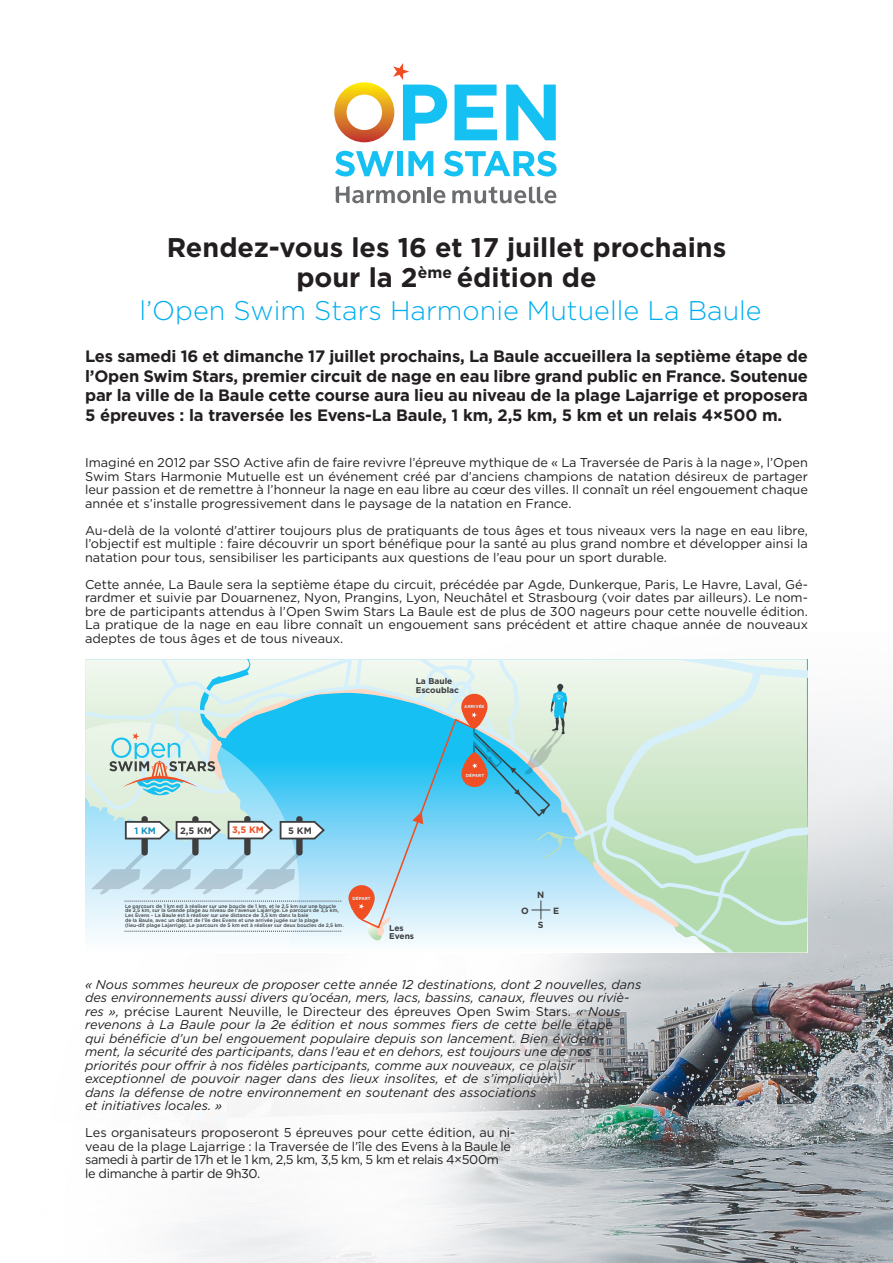
<style>
.page{position:relative;width:893px;height:1263px;background:#fff}
.page>*{position:absolute;margin:0;border:0;box-sizing:border-box;transform-origin:0 0}
.t1{font:700 27px "Gotham";color:#231f20}
.t2{font:300 27px "Gotham";color:#00aeef}
.t3{font:700 16.5px/19.5px "Gotham";letter-spacing:-.01em;color:#231f20;text-align:justify}
.t4{font:12.75px/13.5px "Gotham";color:#231f20;text-align:justify}
.t5{font:italic 12.75px/13.5px "Gotham";color:#231f20}
.t6{font:700 9.3px "Gotham";color:#3e3e3f}
.t7{font:700 9.3px "Gotham";color:#f04d22}
.t8{font:700 9.3px "Gotham";color:#1092b8}
.t9{font:700 9px "Gotham";color:#3e3e3f}
.t10{font:700 8.4px/8.4px "Gotham";color:#3a3c40}
.t11{font:500 4.95px/4.9px "Gotham";color:#3e3e3f}
.t12{font:700 4.35px "Gotham";color:#d6f0fb}
.s1{font-style:normal}
</style>
<div class="page">
<img style="left:166px;top:659px;width:727px;height:604px">
<svg style="left:336px;top:186px;width:109px;height:17px"></svg>
<svg style="left:452px;top:186px;width:104px;height:17px"></svg>
<svg style="left:335px;top:151px;width:59px;height:25px"></svg>
<div style="left:397px;top:151px;width:6px;height:25px;background:#15c0f2"></div>
<svg style="left:408px;top:151px;width:25px;height:25px"></svg>
<svg style="left:444px;top:151px;width:113px;height:25px"></svg>
<svg style="left:454px;top:85px;width:43px;height:55px"></svg>
<svg style="left:506px;top:85px;width:50px;height:55px"></svg>
<svg style="left:334px;top:63px;width:113px;height:79px"></svg>
<svg style="left:85px;top:659px;width:722px;height:293px"></svg>
<p class="t1" style="left:167px;top:230px;width:561px">Rendez-vous les 16 et 17 juillet prochains</p>
<p class="t1" style="left:296px;top:260px;width:302px">pour la 2<sup>ème</sup> édition de</p>
<p class="t2" style="left:139px;top:293px;width:624px">l’Open Swim Stars Harmonie Mutuelle La Baule</p>
<p class="t3" style="left:85px;top:346px;width:724px">Les samedi 16 et dimanche 17 juillet prochains, La Baule accueillera la septième étape de l’Open Swim Stars, premier circuit de nage en eau libre grand public en France. Soutenue par la ville de la Baule cette course aura lieu au niveau de la plage Lajarrige et proposera 5 épreuves : la traversée les Evens-La Baule, 1 km, 2,5 km, 5 km et un relais 4×500 m.</p>
<p class="t4" style="left:85px;top:455px;width:724px">Imaginé en 2012 par SSO Active afin de faire revivre l’épreuve mythique de « La Traversée de Paris à la nage », l’Open Swim Stars Harmonie Mutuelle est un événement créé par d’anciens champions de natation désireux de partager leur passion et de remettre à l’honneur la nage en eau libre au cœur des villes. Il connaît un réel engouement chaque année et s’installe progressivement dans le paysage de la natation en France.</p>
<p class="t4" style="left:85px;top:523px;width:724px">Au-delà de la volonté d’attirer toujours plus de pratiquants de tous âges et tous niveaux vers la nage en eau libre, l’objectif est multiple : faire découvrir un sport bénéfique pour la santé au plus grand nombre et développer ainsi la natation pour tous, sensibiliser les participants aux questions de l’eau pour un sport durable.</p>
<p class="t4" style="left:85px;top:577px;width:724px">Cette année, La Baule sera la septième étape du circuit, précédée par Agde, Dunkerque, Paris, Le Havre, Laval, Gé&shy;rardmer et suivie par Douarnenez, Nyon, Prangins, Lyon, Neuchâtel et Strasbourg (voir dates par ailleurs). Le nom&shy;bre de participants attendus à l’Open Swim Stars La Baule est de plus de 300 nageurs pour cette nouvelle édition.<br>La pratique de la nage en eau libre connaît un engouement sans précédent et attire chaque année de nouveaux adeptes de tous âges et de tous niveaux.</p>
<p class="t10" style="left:416px;top:677px;width:45px">La Baule<br>Escoublac</p>
<p class="t12" style="left:464px;top:704px;width:22px">ARRIVÉE</p>
<p class="t7" style="left:232px;top:824px;width:33px">3,5 KM</p>
<p class="t8" style="left:134px;top:824px;width:23px">1 KM</p>
<p class="t6" style="left:180px;top:824px;width:33px">2,5 KM</p>
<p class="t6" style="left:288px;top:824px;width:25px">5 KM</p>
<p class="t12" style="left:466px;top:773px;width:20px">DÉPART</p>
<p class="t9" style="left:537px;top:889px;width:9px">N</p>
<p class="t9" style="left:538px;top:919px;width:7px">S</p>
<p class="t12" style="left:352px;top:895px;width:20px">DÉPART</p>
<p class="t11" style="left:125px;top:903px;width:220px">Le parcours de 1 km est à réaliser sur une boucle de 1 km, et le 2,5 km sur une boucle de 2,5 km, sur la Grande plage au niveau de l'avenue Lajarrige. Le parcours de 3,5 km, Les Evens - La Baule est à réaliser sur une distance de 3,5 km dans la baie<br>de la Baule, avec un départ de l'ile des Evens et une arrivée jugée sur la plage<br>(lieu-dit plage Lajarrige). Le parcours de 5 km est à réaliser sur deux boucles de 2,5 km.</p>
<p class="t9" style="left:521px;top:904px;width:9px">O</p>
<p class="t9" style="left:553px;top:904px;width:8px">E</p>
<p class="t10" style="left:389px;top:923px;width:26px">Les<br>Evens</p>
<p class="t5" style="left:85px;top:977px;width:558px">« Nous sommes heureux de proposer cette année 12 destinations, dont 2 nouvelles, dans des environnements aussi divers qu’océan, mers, lacs, bassins, canaux, fleuves ou riviè&shy;res », <span class="s1">précise Laurent Neuville, le Directeur des épreuves Open Swim Stars.</span> « Nous revenons à La Baule pour la 2e édition et nous sommes fiers de cette belle étape<br>qui bénéficie d’un bel engouement populaire depuis son lancement. Bien évidem&shy;ment, la sécurité des participants, dans l’eau et en dehors, est toujours une de nos priorités pour offrir à nos fidèles participants, comme aux nouveaux, ce plaisir exceptionnel de pouvoir nager dans des lieux insolites, et de s’impliquer<br>dans la défense de notre environnement en soutenant des associations<br>et initiatives locales. »</p>
<p class="t4" style="left:85px;top:1125px;width:432px;text-align:left">Les organisateurs proposeront 5 épreuves pour cette édition, au ni&shy;veau de la plage Lajarrige : la Traversée de l’île des Evens à la Baule le samedi à partir de 17h et le 1 km, 2,5 km, 3,5 km, 5 km et relais 4×500m<br>le dimanche à partir de 9h30.</p>
</div>
